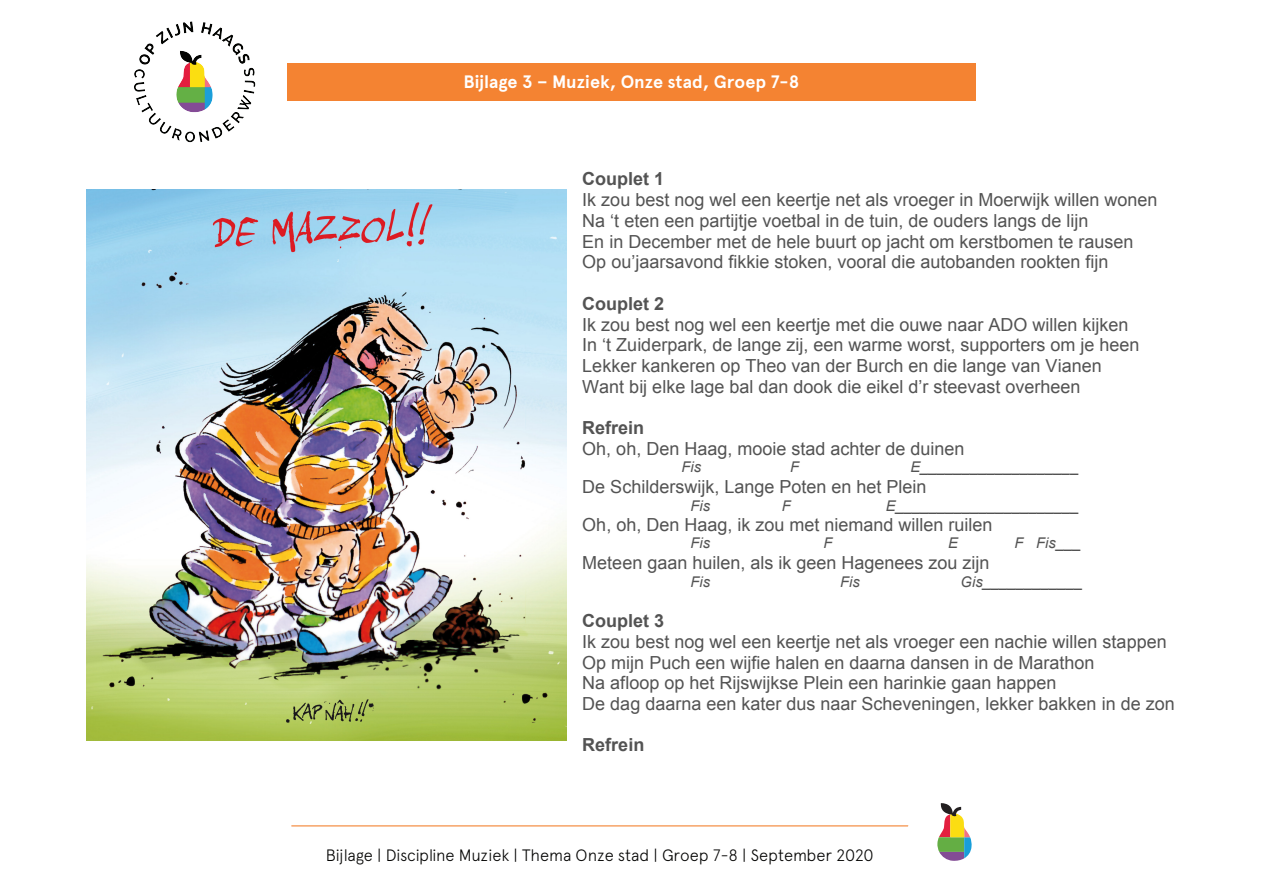
<style>
.page{position:relative;width:1263px;height:893px;background:#fff}
.page>*{position:absolute;margin:0;border:0;box-sizing:border-box;transform-origin:0 0}
.t1{font:18px/20.7px "Arial";color:#535353}
.t2{font:700 18px "Arial";color:#535353}
.t3{font:700 18px "Apercu";color:#fff}
.t4{font:300 16.5px "Apercu";letter-spacing:-.01em;color:#050504}
.t5{font:italic 14.7px "Arial";letter-spacing:.005em;color:#535353}
</style>
<div class="page">
<div style="left:287px;top:63px;width:689px;height:37px;background:#f48332"></div>
<img style="left:134px;top:21px;width:122px;height:122px">
<hr style="left:291px;top:826px;width:617px;height:1px;background:#f48332">
<svg style="left:937px;top:803px;width:35px;height:58px"></svg>
<img style="left:86px;top:190px;width:480px;height:551px">
<p class="t3" style="left:464px;top:70px;width:337px">Bijlage 3 – Muziek, Onze stad, Groep 7-8</p>
<p class="t2" style="left:582px;top:167px;width:84px">Couplet 1</p>
<p class="t1" style="left:582px;top:190px;width:577px">Ik zou best nog wel een keertje net als vroeger in Moerwijk willen wonen Na ‘t eten een partijtje voetbal in de tuin, de ouders langs de lijn<br>En in December met de hele buurt op jacht om kerstbomen te rausen Op ou’jaarsavond fikkie stoken, vooral die autobanden rookten fijn</p>
<p class="t2" style="left:582px;top:291px;width:84px">Couplet 2</p>
<p class="t1" style="left:582px;top:314px;width:559px">Ik zou best nog wel een keertje met die ouwe naar ADO willen kijken In ‘t Zuiderpark, de lange zij, een warme worst, supporters om je heen Lekker kankeren op Theo van der Burch en die lange van Vianen Want bij elke lage bal dan dook die eikel d’r steevast overheen</p>
<p class="t2" style="left:582px;top:416px;width:64px">Refrein</p>
<p class="t1" style="left:582px;top:438px;width:384px">Oh, oh, Den Haag, mooie stad achter de duinen</p>
<p class="t5" style="left:681px;top:458px;width:21px">Fis</p>
<p class="t5" style="left:790px;top:458px;width:11px">F</p>
<p class="t5" style="left:910px;top:458px;width:170px">E___________________</p>
<p class="t1" style="left:582px;top:476px;width:346px">De Schilderswijk, Lange Poten en het Plein</p>
<p class="t5" style="left:690px;top:496px;width:21px">Fis</p>
<p class="t5" style="left:782px;top:496px;width:11px">F</p>
<p class="t5" style="left:886px;top:496px;width:195px">E______________________</p>
<p class="t1" style="left:582px;top:514px;width:412px">Oh, oh, Den Haag, ik zou met niemand willen ruilen</p>
<p class="t5" style="left:690px;top:534px;width:21px">Fis</p>
<p class="t5" style="left:823px;top:534px;width:11px">F</p>
<p class="t5" style="left:948px;top:534px;width:11px">E</p>
<p class="t5" style="left:1014px;top:534px;width:68px">F Fis___</p>
<p class="t1" style="left:582px;top:552px;width:409px">Meteen gaan huilen, als ik geen Hagenees zou zijn</p>
<p class="t5" style="left:690px;top:572px;width:21px">Fis</p>
<p class="t5" style="left:840px;top:572px;width:21px">Fis</p>
<p class="t5" style="left:960px;top:572px;width:124px">Gis____________</p>
<p class="t2" style="left:582px;top:609px;width:84px">Couplet 3</p>
<p class="t1" style="left:582px;top:631px;width:594px">Ik zou best nog wel een keertje net als vroeger een nachie willen stappen Op mijn Puch een wijfie halen en daarna dansen in de Marathon<br>Na afloop op het Rijswijkse Plein een harinkie gaan happen<br>De dag daarna een kater dus naar Scheveningen, lekker bakken in de zon</p>
<p class="t2" style="left:582px;top:733px;width:64px">Refrein</p>
<p class="t4" style="left:326px;top:845px;width:549px">Bijlage | Discipline Muziek | Thema Onze stad | Groep 7-8 | September 2020</p>
</div>
